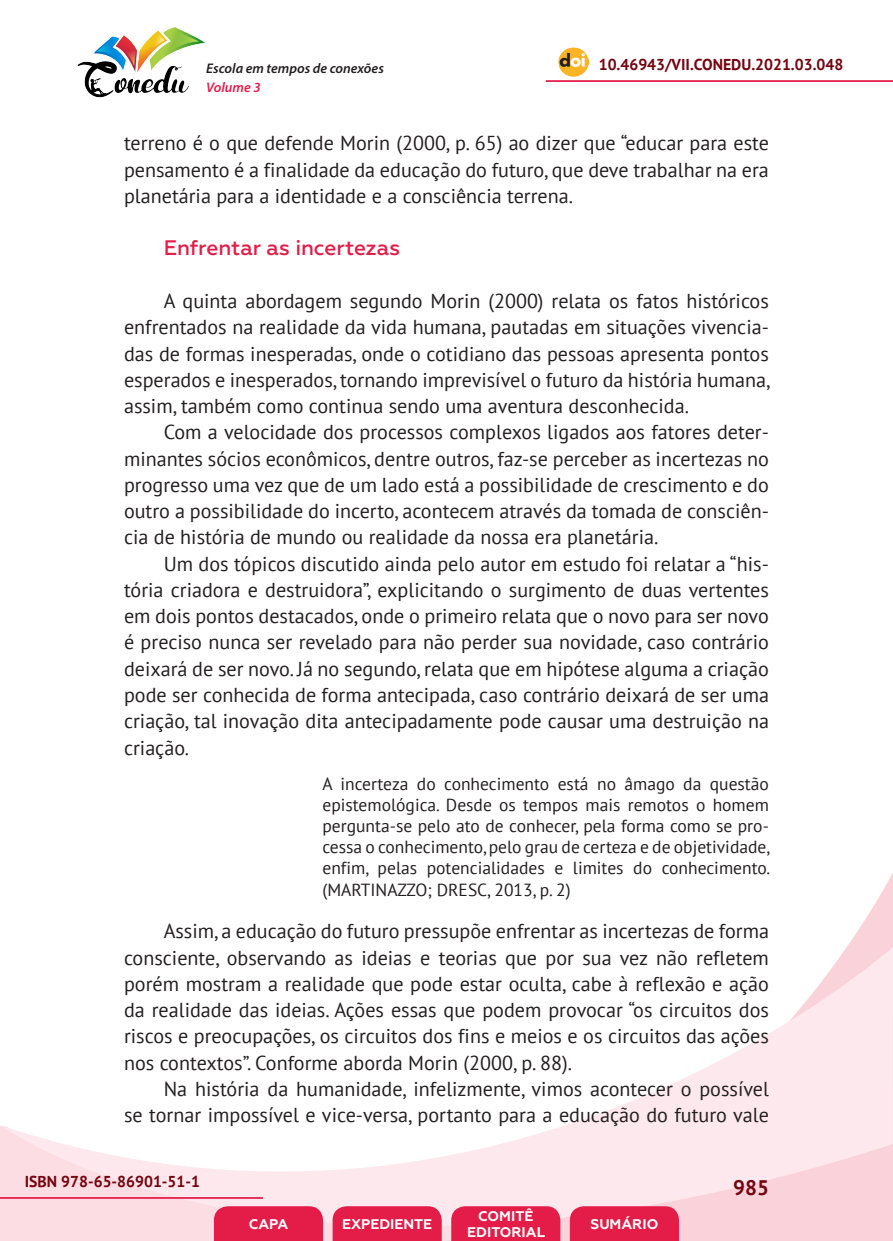
<style>
.page{position:relative;width:893px;height:1241px;background:#fff}
.page>*{position:absolute;margin:0;border:0;box-sizing:border-box;transform-origin:0 0}
._10_SUBTÍTULO_2{font:500 21px "Geometria";letter-spacing:-.005em;color:#e41c48}
.t1{font:700 21px "PT Sans";color:#740410}
._8_CORPO{font:20.12px/26.2px "PT Sans";color:#231f20;text-align:justify}
._12_CITACAO{font:17.5px/21px "PT Sans";color:#231f20;text-align:justify}
.t2{font:700 15.75px "PT Sans";color:#740410}
.t3{font:700 14px/16.8px "Geometria";color:#fff;text-align:center}
.t4{font:italic 600 14px "Myriad Pro";color:#231f20}
.t5{font:italic 600 14px "Myriad Pro";color:#e41c48}
</style>
<div class="page">
<svg style="left:848px;top:873px;width:45px;height:73px"></svg>
<svg style="left:0;top:946px;width:893px;height:294px"></svg>
<hr style="left:0;top:1196px;width:263px;height:2px;background:#e41c48">
<hr style="left:546px;top:80px;width:347px;height:2px;background:#e41c48">
<img style="left:559px;top:47px;width:30px;height:30px">
<img style="left:77px;top:27px;width:128px;height:71px">
<svg style="left:214px;top:1205px;width:109px;height:35px;background:#e52751"></svg>
<svg style="left:333px;top:1205px;width:109px;height:35px;background:#e52751"></svg>
<svg style="left:451px;top:1205px;width:109px;height:35px;background:#e52751"></svg>
<svg style="left:570px;top:1205px;width:109px;height:35px;background:#e52650"></svg>
<p class="t4" style="left:206px;top:59px;width:179px">Escola em tempos de conexões</p>
<p class="t2" style="left:599px;top:54px;width:246px">10.46943/VII.CONEDU.2021.03.048</p>
<p class="t5" style="left:206px;top:78px;width:56px">Volume 3</p>
<p class="_8_CORPO" style="left:124px;top:130px;width:646px">terreno é o que defende Morin (2000, p. 65) ao dizer que “educar para este pensamento é a finalidade da educação do futuro, que deve trabalhar na era planetária para a identidade e a consciência terrena.</p>
<p class="_10_SUBTÍTULO_2" style="left:164px;top:236px;width:238px">Enfrentar as incertezas</p>
<p class="_8_CORPO" style="left:124px;top:287px;width:648px;text-indent:40px">A quinta abordagem segundo Morin (2000) relata os fatos históricos enfrentados na realidade da vida humana, pautadas em situações vivencia&shy;das de formas inesperadas, onde o cotidiano das pessoas apresenta pontos esperados e inesperados, tornando imprevisível o futuro da história humana, assim, também como continua sendo uma aventura desconhecida.</p>
<p class="_8_CORPO" style="left:124px;top:418px;width:646px;text-indent:40px">Com a velocidade dos processos complexos ligados aos fatores deter&shy;minantes sócios econômicos, dentre outros, faz-se perceber as incertezas no progresso uma vez que de um lado está a possibilidade de crescimento e do outro a possibilidade do incerto, acontecem através da tomada de consciên&shy;cia de história de mundo ou realidade da nossa era planetária.</p>
<p class="_8_CORPO" style="left:124px;top:550px;width:646px;text-indent:40px">Um dos tópicos discutido ainda pelo autor em estudo foi relatar a “his&shy;tória criadora e destruidora”, explicitando o surgimento de duas vertentes em dois pontos destacados, onde o primeiro relata que o novo para ser novo é preciso nunca ser revelado para não perder sua novidade, caso contrário deixará de ser novo. Já no segundo, relata que em hipótese alguma a criação pode ser conhecida de forma antecipada, caso contrário deixará de ser uma criação, tal inovação dita antecipadamente pode causar uma destruição na criação.</p>
<p class="_12_CITACAO" style="left:322px;top:773px;width:449px">A incerteza do conhecimento está no âmago da questão epistemológica. Desde os tempos mais remotos o homem pergunta-se pelo ato de conhecer, pela forma como se pro&shy;cessa o conhecimento, pelo grau de certeza e de objetividade, enfim, pelas potencialidades e limites do conhecimento. (MARTINAZZO; DRESC, 2013, p. 2)</p>
<p class="_8_CORPO" style="left:124px;top:917px;width:646px;text-indent:40px">Assim, a educação do futuro pressupõe enfrentar as incertezas de forma consciente, observando as ideias e teorias que por sua vez não refletem porém mostram a realidade que pode estar oculta, cabe à reflexão e ação da realidade das ideias. Ações essas que podem provocar “os circuitos dos riscos e preocupações, os circuitos dos fins e meios e os circuitos das ações nos contextos”. Conforme aborda Morin (2000, p. 88).</p>
<p class="_8_CORPO" style="left:124px;top:1075px;width:646px;text-align:right">Na história da humanidade, infelizmente, vimos acontecer o possível<br>se tornar impossível e vice-versa, portanto para a educação do futuro vale</p>
<p class="t2" style="left:25px;top:1170px;width:177px">ISBN 978-65-86901-51-1</p>
<p class="t3" style="left:249px;top:1215px;width:41px">CAPA</p>
<p class="t3" style="left:342px;top:1215px;width:92px">EXPEDIENTE</p>
<p class="t3" style="left:467px;top:1207px;width:79px">COMITÊ<br>EDITORIAL</p>
<p class="t3" style="left:590px;top:1215px;width:69px">SUMÁRIO</p>
<p class="t1" style="left:733px;top:1173px;width:37px">985</p>
</div>
